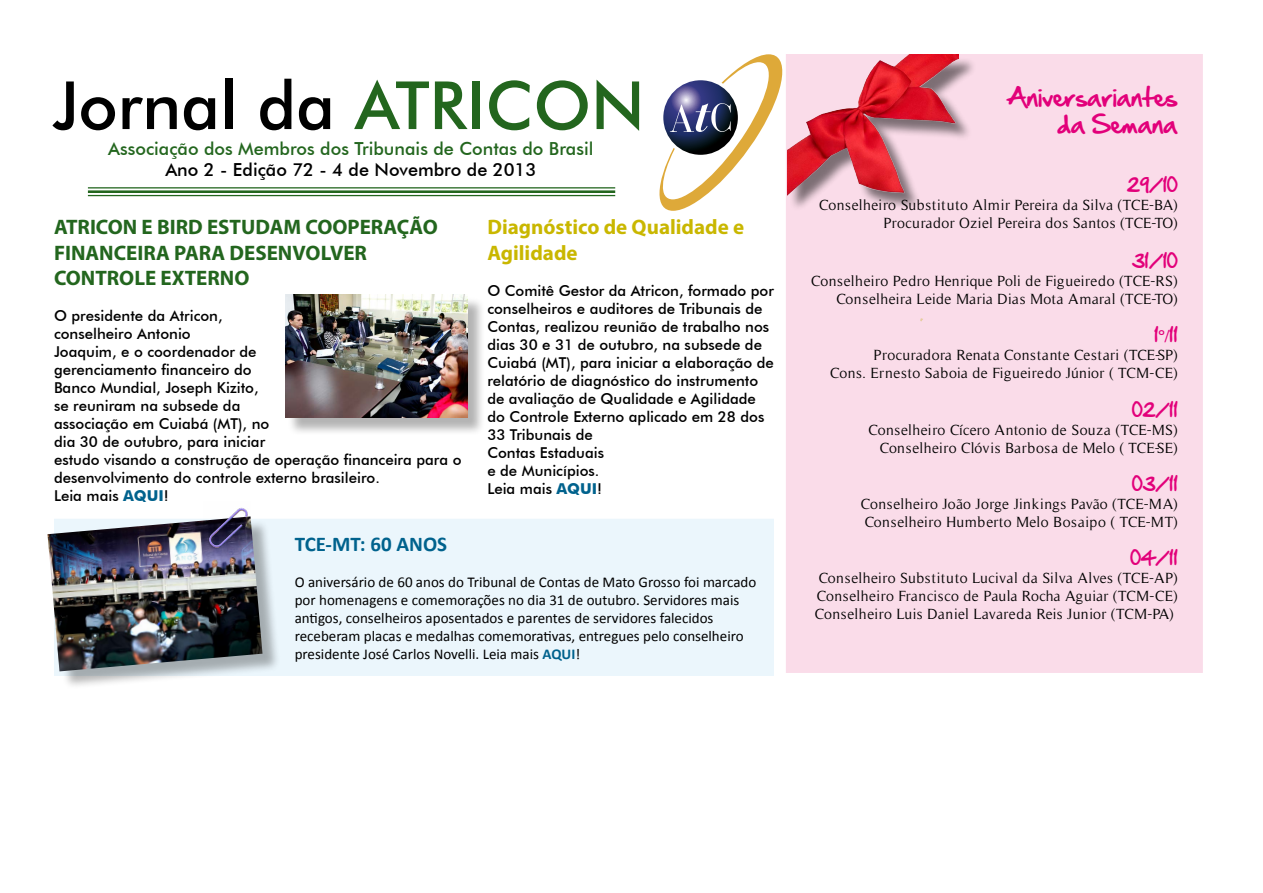
<style>
.page{position:relative;width:1263px;height:893px;background:#fff}
.page>*{position:absolute;margin:0;border:0;box-sizing:border-box;transform-origin:0 0}
.t1{font:500 66.6px "Futura BT";color:#000}
.t2{font:22.5px/27px "Hand Of Sean";color:#e2007a;text-align:right}
.t3{font:700 21px/25.2px "Myriad Pro";color:#23661e}
.t4{font:700 21px/25.2px "Myriad Pro";color:#c9b700}
.t5{font:700 21px "Calibri";color:#00628d}
.t6{font:500 18px "Futura BT";color:#23661e}
.t7{font:500 18px "Futura BT";color:#000}
.t8{font:16.5px "Hand Of Sean";color:#e2007a}
.t9{font:500 15px/18px "Futura BT";color:#000}
.t10{font:15px/18px "Timeless";letter-spacing:.025em;color:#000;text-align:right}
.t11{font:15px/18px "Calibri";color:#000}
.s1{color:#23661e}
.s2{font-weight:700;color:#00628d}
.s3{font-family:"Avenir LT";font-weight:500}
.s4{font-family:"Helvetica"}
</style>
<div class="page">
<div style="left:54px;top:519px;width:720px;height:157px;background:#ebf6fc"></div>
<div style="left:786px;top:54px;width:417px;height:619px;background:#fadce9"></div>
<div style="left:287px;top:297px;width:199px;height:139px;background:#000;opacity:.3"></div>
<img style="left:285px;top:294px;width:182px;height:123px">
<div style="left:50px;top:519px;width:231px;height:171px;background:#000;opacity:.3"></div>
<img style="left:47px;top:519px;width:215px;height:152px">
<hr style="left:88px;top:187px;width:527px;height:1px;background:#23661e">
<hr style="left:88px;top:190px;width:527px;height:3px;background:#23661e">
<hr style="left:88px;top:195px;width:527px;height:1px;background:#23661e">
<svg style="left:659px;top:54px;width:124px;height:157px"></svg>
<div style="left:789px;top:57px;width:187px;height:155px;background:#000;opacity:.5"></div>
<img style="left:787px;top:54px;width:171px;height:141px">
<img style="left:204px;top:507px;width:47px;height:46px">
<h1 class="t1" style="left:52px;top:65px;width:594px">Jornal da <span class="s1">ATRICON</span></h1>
<p class="t6" style="left:108px;top:137px;width:487px">Associação dos Membros dos Tribunais de Contas do Brasil</p>
<p class="t7" style="left:165px;top:159px;width:372px">Ano 2 - Edição 72 - 4 de Novembro de 2013</p>
<h3 class="t3" style="left:54px;top:214px;width:385px">ATRICON E BIRD ESTUDAM COOPERAÇÃO<br>FINANCEIRA PARA DESENVOLVER<br>CONTROLE EXTERNO</h3>
<p class="t9" style="left:54px;top:306px;width:409px">O presidente da Atricon,<br>conselheiro Antonio<br>Joaquim, e o coordenador de<br>gerenciamento financeiro do<br>Banco Mundial, Joseph Kizito,<br>se reuniram na subsede da<br>associação em Cuiabá (MT), no<br>dia 30 de outubro, para iniciar<br>estudo visando a construção de operação financeira para o desenvolvimento do controle externo brasileiro.<br>Leia mais <span class="s2">AQUI</span>!</p>
<h3 class="t4" style="left:487px;top:214px;width:258px">Diagnóstico de Qualidade e<br>Agilidade</h3>
<p class="t9" style="left:487px;top:281px;width:288px">O Comitê Gestor da Atricon, formado por conselheiros e auditores de Tribunais de<br>Contas, realizou reunião de trabalho nos dias 30 e 31 de outubro, na subsede de<br>Cuiabá (MT), para iniciar a elaboração de relatório de diagnóstico do instrumento de avaliação de Qualidade e Agilidade do Controle Externo aplicado em 28 dos<br>33 Tribunais de<br>Contas Estaduais<br>e de Municípios.<br>Leia mais <span class="s2">AQUI</span>!</p>
<h3 class="t5" style="left:295px;top:531px;width:154px">TCE-MT: 60 ANOS</h3>
<p class="t11" style="left:295px;top:573px;width:463px">O aniversário de 60 anos do Tribunal de Contas de Mato Grosso foi marcado por homenagens e comemorações no dia 31 de outubro. Servidores mais antigos, conselheiros aposentados e parentes de servidores falecidos receberam placas e medalhas comemorativas, entregues pelo conselheiro presidente José Carlos Novelli. Leia mais <span class="s2">AQUI</span>!</p>
<h2 class="t2" style="left:1007px;top:83px;width:172px">Aniversariantes da Semana</h2>
<p class="t8" style="left:1127px;top:171px;width:52px">29/10</p>
<p class="t10" style="left:819px;top:196px;width:360px">Conselheiro Substituto Almir Pereira da Silva (TCE-BA)<br>Procurador Oziel Pereira dos Santos (TCE-TO)</p>
<p class="t8" style="left:1132px;top:246px;width:47px">31/10</p>
<p class="t10" style="left:811px;top:272px;width:368px">Conselheiro Pedro Henrique Poli de Figueiredo (TCE-RS)<br>Conselheira Leide Maria Dias Mota Amaral (TCE-TO)</p>
<p class="t8" style="left:1154px;top:320px;width:25px">1<span class="s3">º</span><span class="s4">/</span>11</p>
<p class="t10" style="left:830px;top:346px;width:349px">Procuradora Renata Constante Cestari (TCE-SP)<br>Cons. Ernesto Saboia de Figueiredo Júnior ( TCM-CE)</p>
<p class="t8" style="left:1132px;top:396px;width:47px">02/11</p>
<p class="t10" style="left:868px;top:421px;width:311px">Conselheiro Cícero Antonio de Souza (TCE-MS)<br>Conselheiro Clóvis Barbosa de Melo ( TCE-SE)</p>
<p class="t8" style="left:1132px;top:470px;width:47px">03/11</p>
<p class="t10" style="left:861px;top:495px;width:318px;text-align:left">Conselheiro João Jorge Jinkings Pavão (TCE-MA)<br>Conselheiro Humberto Melo Bosaipo ( TCE-MT)</p>
<p class="t8" style="left:1130px;top:543px;width:49px">04/11</p>
<p class="t10" style="left:815px;top:569px;width:364px;text-align:justify">Conselheiro Substituto Lucival da Silva Alves (TCE-AP)<br>Conselheiro Francisco de Paula Rocha Aguiar (TCM-CE)<br>Conselheiro Luis Daniel Lavareda Reis Junior (TCM-PA)</p>
</div>
